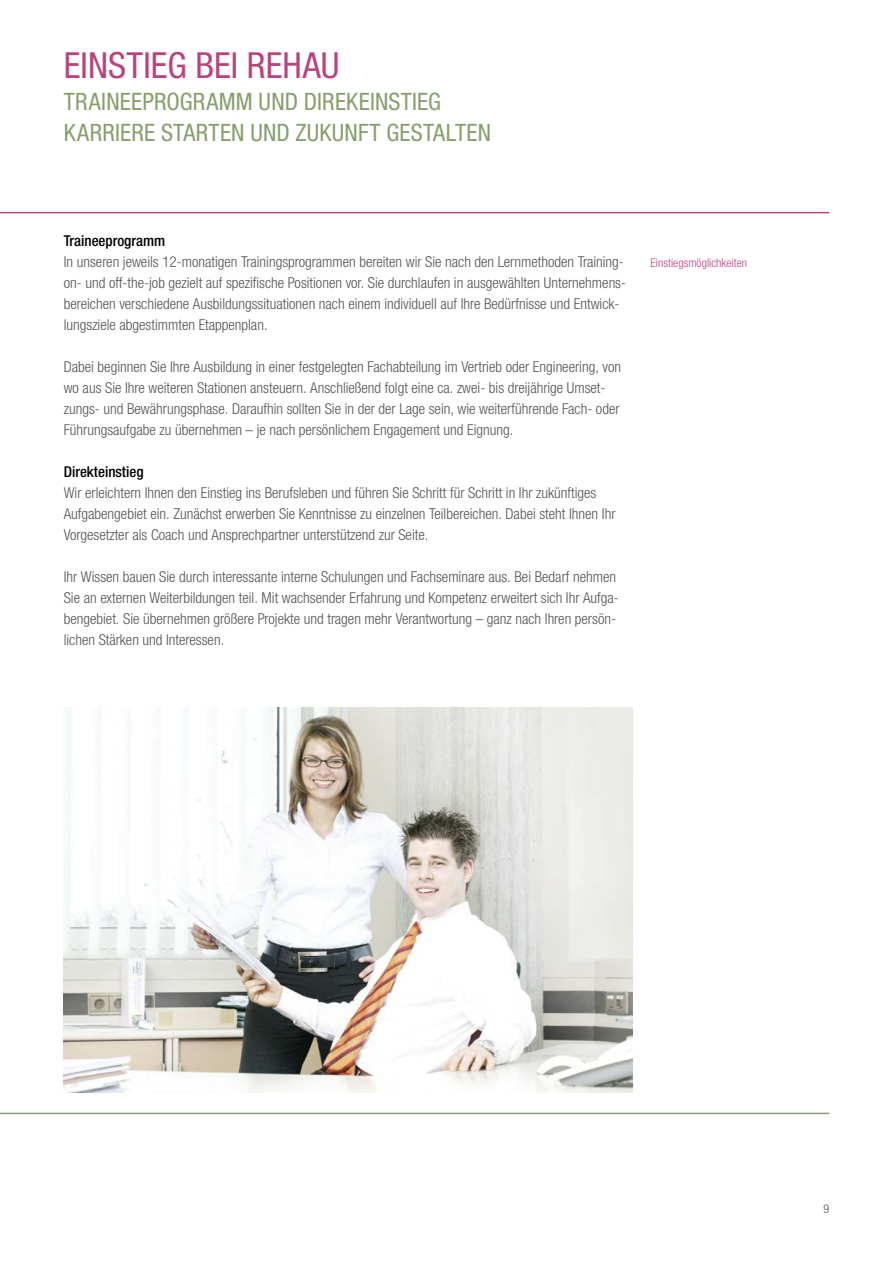
<style>
.page{position:relative;width:893px;height:1263px;background:#fff}
.page>*{position:absolute;margin:0;border:0;box-sizing:border-box;transform-origin:0 0}
.t1{font:condensed 36px "Helvetica Neue LTW1 G";letter-spacing:.005em;color:#b9447d}
.t2{font:condensed 24px/31.5px "Helvetica Neue LTW1 G";letter-spacing:.01em;color:#86a06d}
.t3{font:300 condensed 15px/21px "Helvetica Neue LTW1 G";color:#545453}
.t4{font:500 condensed 15px "Helvetica Neue LTW1 G";color:#000}
.t5{font:300 condensed 12px "Helvetica Neue LTW1 G";color:#b9447d}
.t6{font:300 condensed 12px "Helvetica Neue LTW1 G";color:#545453}
</style>
<div class="page">
<hr style="left:0;top:212px;width:829px;height:1px;background:#b9447d">
<hr style="left:0;top:1113px;width:829px;height:1px;background:#86a06d">
<img style="left:64px;top:707px;width:568px;height:386px">
<h1 class="t1" style="left:64px;top:44px;width:277px">EINSTIEG BEI REHAU</h1>
<h2 class="t2" style="left:64px;top:86px;width:105px">TRAINEEPROGRAMM</h2>
<h2 class="t2" style="left:64px;top:86px;width:429px;text-indent:195px">UND DIREKEINSTIEG<br>KARRIERE STARTEN UND ZUKUNFT GESTALTEN</h2>
<p class="t4" style="left:64px;top:232px;width:103px">Traineeprogramm</p>
<p class="t3" style="left:64px;top:252px;width:564px">In unseren jeweils 12-monatigen Trainingsprogrammen bereiten wir Sie nach den Lernmethoden Training&shy;on- und off-the-job gezielt auf spezifische Positionen vor. Sie durchlaufen in ausgewählten Unternehmens&shy;bereichen verschiedene Ausbildungssituationen nach einem individuell auf Ihre Bedürfnisse und Entwick&shy;lungsziele abgestimmten Etappenplan.</p>
<p class="t3" style="left:64px;top:357px;width:559px">Dabei beginnen Sie Ihre Ausbildung in einer festgelegten Fachabteilung im Vertrieb oder Engineering, von wo aus Sie Ihre weiteren Stationen ansteuern. Anschließend folgt eine ca. zwei- bis dreijährige Umset&shy;zungs- und Bewährungsphase. Daraufhin sollten Sie in der der Lage sein, wie weiterführende Fach- oder Führungsaufgabe zu übernehmen – je nach persönlichem Engagement und Eignung.</p>
<p class="t4" style="left:64px;top:463px;width:81px">Direkteinstieg</p>
<p class="t3" style="left:64px;top:483px;width:553px">Wir erleichtern Ihnen den Einstieg ins Berufsleben und führen Sie Schritt für Schritt in Ihr zukünftiges<br>Aufgabengebiet ein. Zunächst erwerben Sie Kenntnisse zu einzelnen Teilbereichen. Dabei steht Ihnen Ihr<br>Vorgesetzter als Coach und Ansprechpartner unterstützend zur Seite.</p>
<p class="t3" style="left:64px;top:567px;width:557px">Ihr Wissen bauen Sie durch interessante interne Schulungen und Fachseminare aus. Bei Bedarf nehmen Sie an externen Weiterbildungen teil. Mit wachsender Erfahrung und Kompetenz erweitert sich Ihr Aufga&shy;bengebiet. Sie übernehmen größere Projekte und tragen mehr Verantwortung – ganz nach Ihren persön&shy;lichen Stärken und Interessen.</p>
<p class="t5" style="left:651px;top:256px;width:98px">Einstiegsmöglichkeiten</p>
<p class="t6" style="left:823px;top:1201px;width:7px">9</p>
</div>
